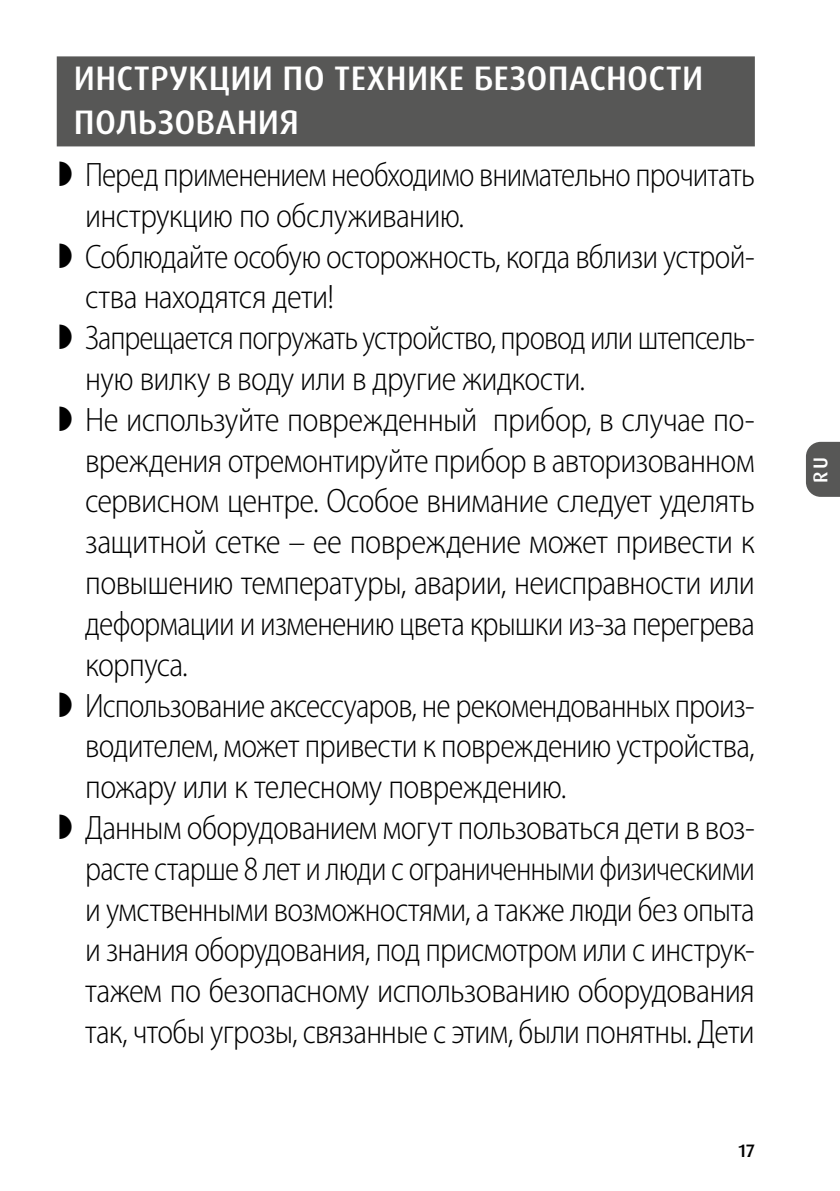
<style>
.page{position:relative;width:840px;height:1191px;background:#fff}
.page>*{position:absolute;margin:0;border:0;box-sizing:border-box;transform-origin:0 0}
.t1{font:300 semi-condensed 34px/40.8px "Myriad Pro";letter-spacing:-.025em;color:#000;scale:.95 1}
.t2{font:500 34px/44px "Dax Pro";letter-spacing:.005em;color:#fff}
.t3{font:500 20px "Dax Pro";color:#fff}
.t4{font:500 18px "Dax Pro";color:#000}
</style>
<div class="page">
<svg style="left:806px;top:442px;width:33px;height:55px;background:#5f5f5e"></svg>
<div style="left:57px;top:56px;width:697px;height:90px;background:#575756"></div>
<p class="t2" style="left:74px;top:56px;width:630px">ИНСТРУКЦИИ ПО ТЕХНИКЕ БЕЗОПАСНОСТИ<br>ПОЛЬЗОВАНИЯ</p>
<p class="t1" style="left:85px;top:155px;width:706px">Перед применением необходимо внимательно прочитать инструкцию по обслуживанию.<br>Соблюдайте особую осторожность, когда вблизи устрой&shy;ства находятся дети!<br>Запрещается погружать устройство, провод или штепсель&shy;ную вилку в воду или в другие жидкости.<br>Не используйте поврежденный прибор, в случае по&shy;вреждения отремонтируйте прибор в авторизованном сервисном центре. Особое внимание следует уделять защитной сетке – ее повреждение может привести к повышению температуры, аварии, неисправности или деформации и изменению цвета крышки из-за перегрева корпуса.<br>Использование аксессуаров, не рекомендованных произ&shy;водителем, может привести к повреждению устройства, пожару или к телесному повреждению.<br>Данным оборудованием могут пользоваться дети в воз&shy;расте старше 8 лет и люди с ограниченными физическими и умственными возможностями, а также люди без опыта и знания оборудования, под присмотром или с инструк&shy;тажем по безопасному использованию оборудования так, чтобы угрозы, связанные с этим, были понятны. Дети</p>
<p class="t4" style="left:738px;top:1139px;width:18px">17</p>
<p class="t3" style="left:807px;top:483px;width:27px;rotate:-90deg">RU</p>
</div>
